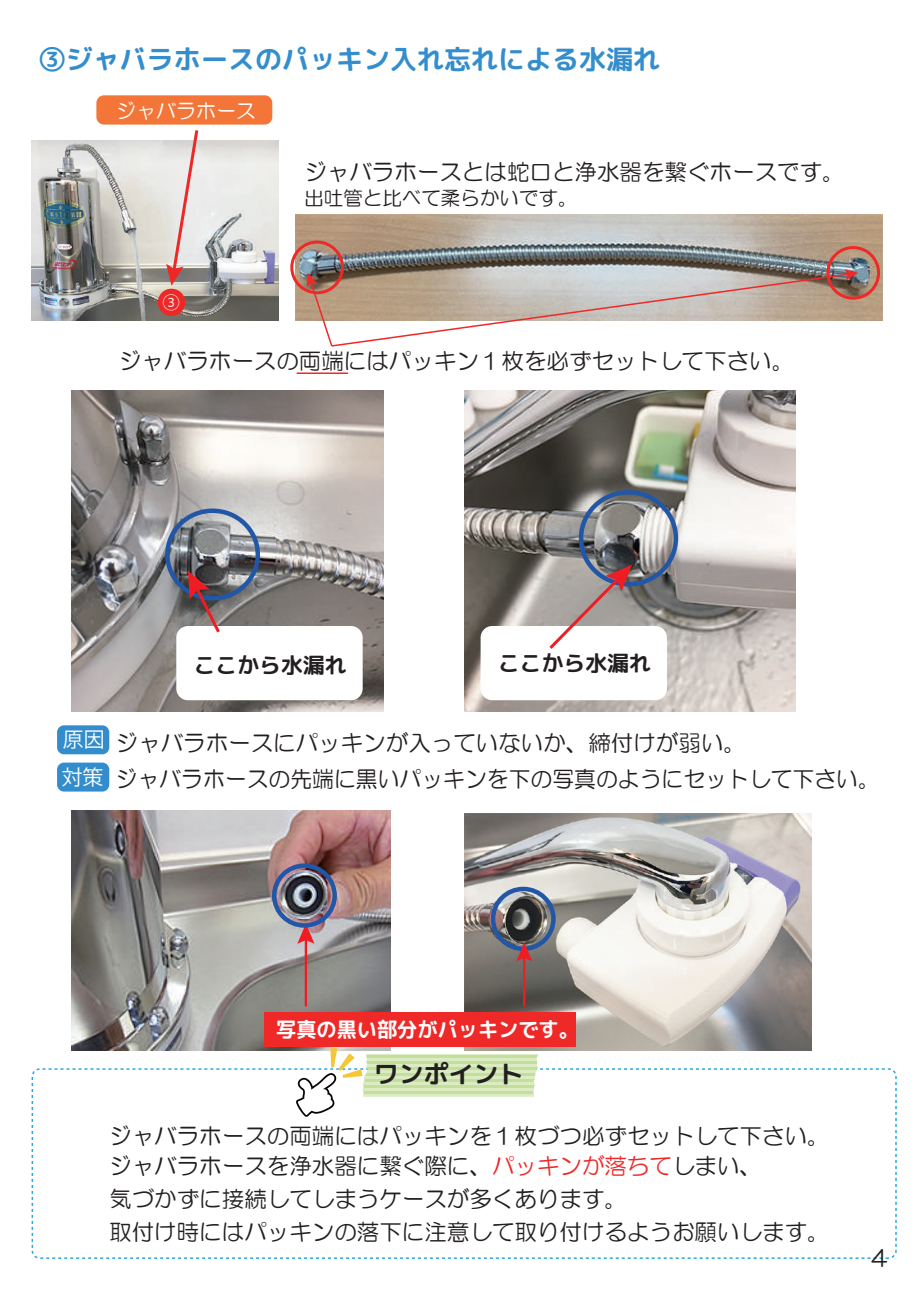
<style>
.page{position:relative;width:919px;height:1289px;background:#fff}
.page>*{position:absolute;margin:0;border:0;box-sizing:border-box;transform-origin:0 0}
.t1{font:27px "rounded l mplus 1 c bold";color:#348dcc}
.t2{font:24.9px "rounded l mplus 1 c bold";color:#231f20}
.t3{font:22.5px/32.7px "HG Maru Gothic MPRO";color:#231f20}
.t4{font:21.9px "rounded l mplus 1 c bold";color:#231f20}
.t5{font:20.85px "rounded l mplus 1 c bold";color:#fff}
.t6{font:20.85px "Koz Go Pr 6 N";color:#fff}
.t7{font:19.95px "HG Maru Gothic MPRO";color:#fff}
.t8{font:19.5px "HG Maru Gothic MPRO";color:#231f20}
.t9{font:17.4px "Koz Go Pro";color:#fefcfc}
.s1{color:#ee2928}
</style>
<div class="page">
<img style="left:71px;top:390px;width:313px;height:322px">
<div style="left:165px;top:508px;width:95px;height:92px;border:4px solid #2256a6;border-radius:50%"></div>
<img style="left:464px;top:390px;width:331px;height:322px">
<div style="left:578px;top:490px;width:100px;height:96px;border:4px solid #2256a6;border-radius:50%"></div>
<div style="left:176px;top:626px;width:186px;height:74px;background:#fff;border-radius:12px"></div>
<svg style="left:188px;top:570px;width:34px;height:63px;background:#826064"></svg>
<div style="left:480px;top:626px;width:187px;height:74px;background:#fff;border-radius:12px"></div>
<svg style="left:546px;top:565px;width:86px;height:84px"></svg>
<img style="left:71px;top:810px;width:319px;height:240px">
<div style="left:57px;top:725px;width:52px;height:29px;background:#338dcc;border-radius:7px"></div>
<div style="left:57px;top:762px;width:52px;height:29px;background:#338dcc;border-radius:7px"></div>
<img style="left:464px;top:813px;width:347px;height:237px">
<div style="left:264px;top:1012px;width:311px;height:34px;background:#ee2928"></div>
<hr style="left:305px;top:937px;width:2px;height:69px;background:#ee1d23">
<svg style="left:297px;top:926px;width:17px;height:17px"></svg>
<div style="left:272px;top:863px;width:65px;height:64px;border:4px solid #2256a6;border-radius:50%"></div>
<div style="left:491px;top:886px;width:64px;height:65px;border:4px solid #2256a6;border-radius:50%"></div>
<hr style="left:523px;top:955px;width:2px;height:51px;background:#ee1d23">
<svg style="left:516px;top:942px;width:16px;height:19px"></svg>
<img style="left:296px;top:214px;width:586px;height:106px">
<div style="left:96px;top:95px;width:176px;height:30px;background:#f37537;border-radius:8px"></div>
<img style="left:31px;top:140px;width:247px;height:180px">
<div style="left:158px;top:289px;width:27px;height:27px;background:#ee2826;border-radius:50%"></div>
<svg style="left:166px;top:130px;width:34px;height:156px;background:#e2cdcb"></svg>
<div style="left:290px;top:240px;width:54px;height:54px;border:3px solid #ee2928;border-radius:50%"></div>
<div style="left:826px;top:246px;width:54px;height:54px;border:3px solid #ee2928;border-radius:50%"></div>
<hr style="left:296px;top:372px;width:52px;height:2px;background:#ee2928">
<svg style="left:307px;top:269px;width:551px;height:78px"></svg>
<div style="left:32px;top:1068px;width:864px;height:190px;border:2px dashed #2ba7df;border-radius:8px"></div>
<svg style="left:296px;top:1047px;width:242px;height:69px"></svg>
<p class="t1" style="left:39px;top:40px;width:623px">③ジャバラホースのパッキン入れ忘れによる水漏れ</p>
<p class="t7" style="left:116px;top:100px;width:141px">ジャバラホース</p>
<p class="t9" style="left:163px;top:292px;width:19px">③</p>
<p class="t3" style="left:304px;top:155px;width:541px">ジャバラホースとは蛇口と浄水器を繋ぐホースです。</p>
<p class="t8" style="left:304px;top:189px;width:274px">出吐管と比べて柔らかいです。</p>
<p class="t3" style="left:119px;top:344px;width:676px">ジャバラホースの両端にはパッキン１枚を必ずセットして下さい。</p>
<p class="t4" style="left:194px;top:649px;width:154px">ここから水漏れ</p>
<p class="t4" style="left:498px;top:647px;width:154px">ここから水漏れ</p>
<p class="t3" style="left:63px;top:726px;width:684px"><sup>原因</sup>ジャバラホースにパッキンが入っていないか、締付けが弱い。</p>
<p class="t6" style="left:62px;top:765px;width:43px">対策</p>
<p class="t3" style="left:116px;top:762px;width:765px">ジャバラホースの先端に黒いパッキンを下の写真のようにセットして下さい。</p>
<p class="t5" style="left:276px;top:1014px;width:304px">写真の黒い部分がパッキンです。</p>
<p class="t2" style="left:374px;top:1056px;width:151px">ワンポイント</p>
<p class="t3" style="left:109px;top:1119px;width:721px">ジャバラホースの両端にはパッキンを１枚づつ必ずセットして下さい。</p>
<p class="t3" style="left:109px;top:1149px;width:722px">ジャバラホースを浄水器に繋ぐ際に、<span class="s1">パッキンが落ちて</span>しまい、<br>気づかずに接続してしまうケースが多くあります。<br>取付け時にはパッキンの落下に注意して取り付けるようお願いします。</p>
<p class="t3" style="left:871px;top:1241px;width:18px">4</p>
</div>
